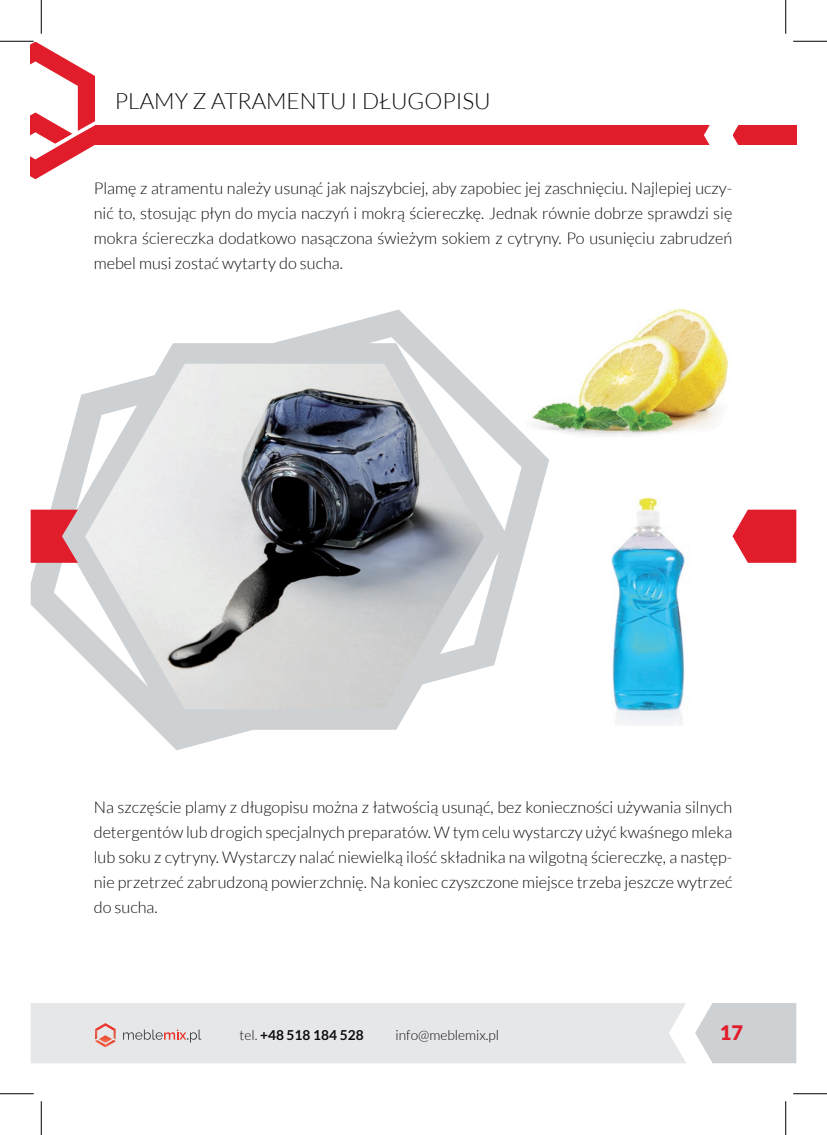
<style>
.page{position:relative;width:827px;height:1135px;background:#fff}
.page>*{position:absolute;margin:0;border:0;box-sizing:border-box;transform-origin:0 0}
.t1{font:300 22.5px "Lato";color:#0e0b10}
.t2{font:900 20px "Lato";color:#e11d2b}
.t3{font:300 16.25px/25px "Lato";color:#0e0b10;text-align:justify}
.t4{font:700 13.75px "Lato";color:#0e0b10}
.t5{font:300 13.75px "Lato";color:#0e0b10}
.s1{font-weight:300}
</style>
<div class="page">
<div style="left:31px;top:1003px;width:655px;height:60px;background:#e6e7e9"></div>
<svg style="left:123px;top:1029px;width:78px;height:13px"></svg>
<svg style="left:95px;top:1023px;width:21px;height:24px"></svg>
<svg style="left:31px;top:42px;width:64px;height:138px"></svg>
<div style="left:95px;top:125px;width:701px;height:20px;background:#e11d2b"></div>
<svg style="left:704px;top:32px;width:83px;height:113px"></svg>
<svg style="left:695px;top:1003px;width:101px;height:61px;background:#d2d5d8"></svg>
<svg style="left:31px;top:471px;width:221px;height:279px"></svg>
<svg style="left:274px;top:309px;width:273px;height:304px"></svg>
<svg style="left:61px;top:343px;width:447px;height:387px;fill:#cfd1d4"></svg>
<img style="left:85px;top:364px;width:399px;height:345px">
<svg style="left:31px;top:510px;width:47px;height:53px;background:#dd3c48"></svg>
<svg style="left:732px;top:510px;width:64px;height:53px;background:#e43a46"></svg>
<img style="left:521px;top:308px;width:208px;height:161px">
<img style="left:611px;top:497px;width:74px;height:228px">
<hr style="left:0;top:41px;width:34px;height:1px;background:#000">
<hr style="left:793px;top:41px;width:34px;height:1px;background:#000">
<hr style="left:0;top:1093px;width:34px;height:1px;background:#000">
<hr style="left:793px;top:1093px;width:34px;height:1px;background:#000">
<hr style="left:41px;top:0;width:1px;height:34px;background:#000">
<hr style="left:41px;top:1101px;width:1px;height:34px;background:#000">
<hr style="left:785px;top:0;width:1px;height:34px;background:#000">
<hr style="left:785px;top:1101px;width:1px;height:34px;background:#000">
<h1 class="t1" style="left:115px;top:89px;width:377px">PLAMY Z ATRAMENTU I DŁUGOPISU</h1>
<p class="t3" style="left:94px;top:176px;width:640px">Plamę z atramentu należy usunąć jak najszybciej, aby zapobiec jej zaschnięciu. Najlepiej uczy&shy;nić to, stosując płyn do mycia naczyń i mokrą ściereczkę. Jednak równie dobrze sprawdzi się mokra ściereczka dodatkowo nasączona świeżym sokiem z cytryny. Po usunięciu zabrudzeń mebel musi zostać wytarty do sucha.</p>
<p class="t3" style="left:94px;top:795px;width:640px">Na szczęście plamy z długopisu można z łatwością usunąć, bez konieczności używania silnych detergentów lub drogich specjalnych preparatów. W tym celu wystarczy użyć kwaśnego mleka lub soku z cytryny. Wystarczy nalać niewielką ilość składnika na wilgotną ściereczkę, a następ&shy;nie przetrzeć zabrudzoną powierzchnię. Na koniec czyszczone miejsce trzeba jeszcze wytrzeć do sucha.</p>
<p class="t4" style="left:239px;top:1027px;width:126px"><span class="s1">tel.</span> +48 518 184 528</p>
<p class="t5" style="left:395px;top:1027px;width:105px">info@meblemix.pl</p>
<p class="t2" style="left:719px;top:1021px;width:25px">17</p>
</div>
